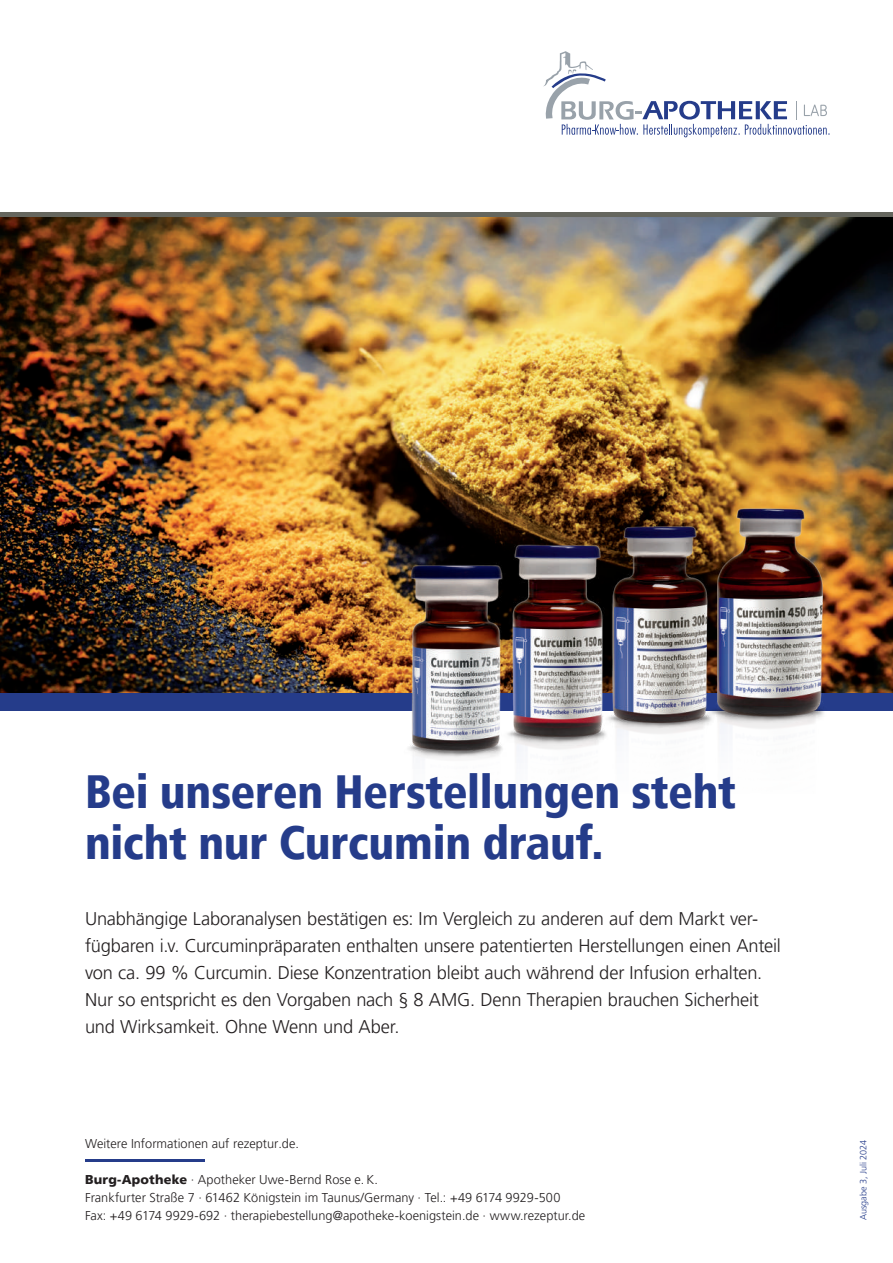
<style>
.page{position:relative;width:893px;height:1263px;background:#fff}
.page>*{position:absolute;margin:0;border:0;box-sizing:border-box;transform-origin:0 0}
.t1{font:900 condensed 46.5px/51px "Frutiger LT Pro";letter-spacing:-.005em;color:#253c8a}
.t2{font:300 18.3px/27px "Frutiger LT Pro";letter-spacing:-.01em;color:#231f20}
.t3{font:300 12.75px/18px "Frutiger LT Pro";color:#231f20}
.t4{font:300 9px "Frutiger LT Pro";color:#253c8a}
.s1{font-weight:900}
</style>
<div class="page">
<hr style="left:85px;top:1160px;width:120px;height:2px;background:#253c8a">
<img style="left:0;top:217px;width:893px;height:476px">
<div style="left:0;top:693px;width:893px;height:17px;background:#253c8a"></div>
<hr style="left:0;top:213px;width:893px;height:4px;background:#65665e">
<img style="left:346px;top:388px;width:531px;height:370px">
<svg style="left:543px;top:51px;width:287px;height:86px"></svg>
<h1 class="t1" style="left:85px;top:766px;width:653px">Bei unseren Herstellungen steht nicht nur Curcumin drauf.</h1>
<p class="t2" style="left:85px;top:905px;width:697px">Unabhängige Laboranalysen bestätigen es: Im Vergleich zu anderen auf dem Markt ver&shy;fügbaren i.v. Curcuminpräparaten enthalten unsere patentierten Herstellungen einen Anteil von ca. 99 % Curcumin. Diese Konzentration bleibt auch während der Infusion erhalten.<br>Nur so entspricht es den Vorgaben nach § 8 AMG. Denn Therapien brauchen Sicherheit und Wirksamkeit. Ohne Wenn und Aber.</p>
<p class="t3" style="left:85px;top:1134px;width:215px">Weitere Informationen auf rezeptur.de.</p>
<p class="t3" style="left:85px;top:1170px;width:502px"><span class="s1">Burg-Apotheke</span> · Apotheker Uwe-Bernd Rose e. K.<br>Frankfurter Straße 7 · 61462 Königstein im Taunus/Germany · Tel.: +49 6174 9929-500<br>Fax: +49 6174 9929-692 · therapiebestellung@apotheke-koenigstein.de · www.rezeptur.de</p>
<p class="t4" style="left:858px;top:1220px;width:82px;rotate:-90deg">Ausgabe 3, Juli 2024</p>
</div>
